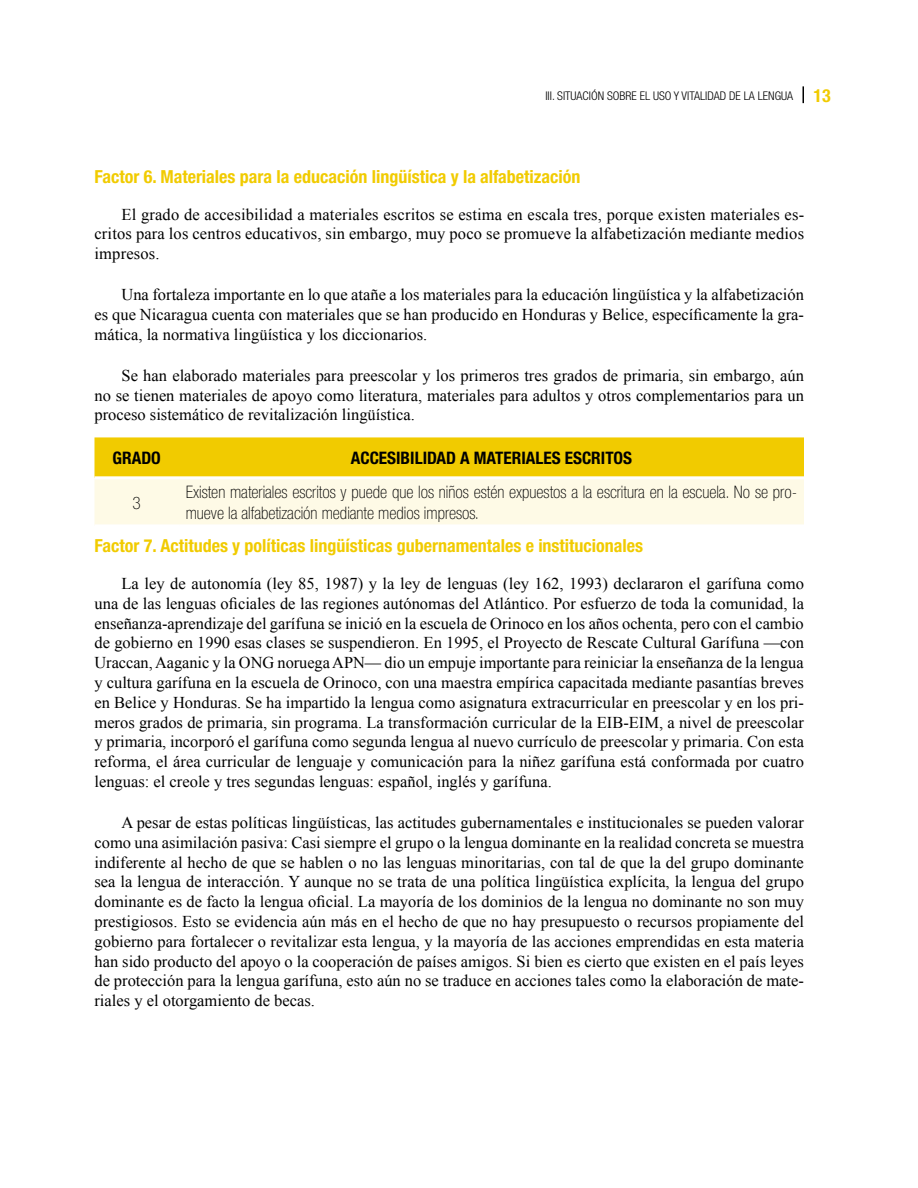
<style>
.page{position:relative;width:918px;height:1188px;background:#fff}
.page>*{position:absolute;margin:0;border:0;box-sizing:border-box;transform-origin:0 0}
.t1{font:700 condensed 18px "Helvetica Neue";color:#f1cb00}
.t2{font:100 condensed 17.25px/20.7px "Helvetica Neue";color:#000}
.t3{font:700 condensed 17.25px "Helvetica Neue";color:#000}
.t4{font:16.5px/19.8px "Times New Roman";color:#000;text-align:justify}
.t5{font:300 condensed 12px "Helvetica Neue";color:#000}
.s1{font-weight:700;font-size:18px;color:#f1cb00}
</style>
<div class="page">
<svg style="left:802px;top:86px;width:2px;height:17px"></svg>
<svg style="left:94px;top:437px;width:710px;height:87px;background:#f8e47c"></svg>
<hr style="left:94px;top:476px;width:85px;height:3px;background:#fff">
<hr style="left:179px;top:476px;width:625px;height:3px;background:#fff">
<p class="t5" style="left:545px;top:88px;width:287px">III. SITUACIÓN SOBRE EL USO Y VITALIDAD DE LA LENGUA <span class="s1">13</span></p>
<p class="t1" style="left:94px;top:165px;width:488px">Factor 6. Materiales para la educación lingüística y la alfabetización</p>
<p class="t4" style="left:95px;top:204px;width:711px;text-indent:27px">El grado de accesibilidad a materiales escritos se estima en escala tres, porque existen materiales es&shy;critos para los centros educativos, sin embargo, muy poco se promueve la alfabetización mediante medios impresos.</p>
<p class="t4" style="left:95px;top:285px;width:711px;text-indent:27px">Una fortaleza importante en lo que atañe a los materiales para la educación lingüística y la alfabetización es que Nicaragua cuenta con materiales que se han producido en Honduras y Belice, específicamente la gra&shy;mática, la normativa lingüística y los diccionarios.</p>
<p class="t4" style="left:95px;top:365px;width:711px;text-indent:27px">Se han elaborado materiales para preescolar y los primeros tres grados de primaria, sin embargo, aún no se tienen materiales de apoyo como literatura, materiales para adultos y otros complementarios para un proceso sistemático de revitalización lingüística.</p>
<p class="t3" style="left:113px;top:448px;width:20px">Grado</p>
<p class="t3" style="left:351px;top:448px;width:19px">Accesibilidad</p>
<p class="t3" style="left:460px;top:448px;width:24px">a materiales</p>
<p class="t3" style="left:565px;top:448px;width:10px">escritos</p>
<p class="t2" style="left:133px;top:492px;width:10px">3</p>
<p class="t2" style="left:186px;top:482px;width:613px">Existen materiales escritos y puede que los niños estén expuestos a la escritura en la escuela. No se pro&shy;mueve la alfabetización mediante medios impresos.</p>
<p class="t1" style="left:94px;top:535px;width:550px">Factor 7. Actitudes y políticas lingüísticas gubernamentales e institucionales</p>
<p class="t4" style="left:94px;top:573px;width:711px;text-indent:27px">La ley de autonomía (ley 85, 1987) y la ley de lenguas (ley 162, 1993) declararon el garífuna como una de las lenguas oficiales de las regiones autónomas del Atlántico. Por esfuerzo de toda la comunidad, la enseñanza-aprendizaje del garífuna se inició en la escuela de Orinoco en los años ochenta, pero con el cambio de gobierno en 1990 esas clases se suspendieron. En 1995, el Proyecto de Rescate Cultural Garífuna —con Uraccan, Aaganic y la ONG noruega APN— dio un empuje importante para reiniciar la enseñanza de la lengua y cultura garífuna en la escuela de Orinoco, con una maestra empírica capacitada mediante pasantías breves en Belice y Honduras. Se ha impartido la lengua como asignatura extracurricular en preescolar y en los pri&shy;meros grados de primaria, sin programa. La transformación curricular de la EIB-EIM, a nivel de preescolar y primaria, incorporó el garífuna como segunda lengua al nuevo currículo de preescolar y primaria. Con esta reforma, el área curricular de lenguaje y comunicación para la niñez garífuna está conformada por cuatro lenguas: el creole y tres segundas lenguas: español, inglés y garífuna.</p>
<p class="t4" style="left:94px;top:812px;width:711px;text-indent:27px">A pesar de estas políticas lingüísticas, las actitudes gubernamentales e institucionales se pueden valorar como una asimilación pasiva: Casi siempre el grupo o la lengua dominante en la realidad concreta se muestra indiferente al hecho de que se hablen o no las lenguas minoritarias, con tal de que la del grupo dominante sea la lengua de interacción. Y aunque no se trata de una política lingüística explícita, la lengua del grupo dominante es de facto la lengua oficial. La mayoría de los dominios de la lengua no dominante no son muy prestigiosos. Esto se evidencia aún más en el hecho de que no hay presupuesto o recursos propiamente del gobierno para fortalecer o revitalizar esta lengua, y la mayoría de las acciones emprendidas en esta materia han sido producto del apoyo o la cooperación de países amigos. Si bien es cierto que existen en el país leyes de protección para la lengua garífuna, esto aún no se traduce en acciones tales como la elaboración de mate&shy;riales y el otorgamiento de becas.</p>
</div>
